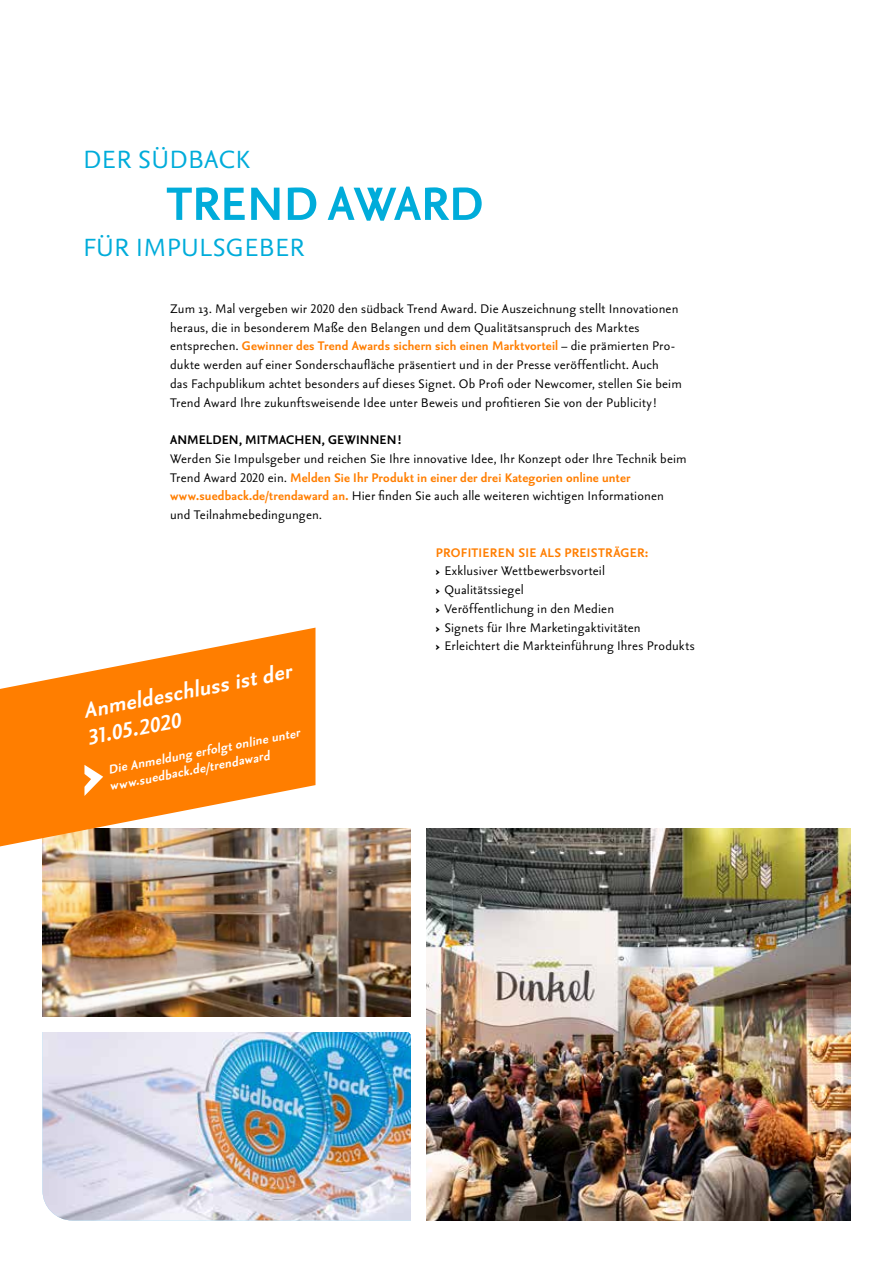
<style>
.page{position:relative;width:893px;height:1263px;background:#fff}
.page>*{position:absolute;margin:0;border:0;box-sizing:border-box;transform-origin:0 0}
.t1{font:700 56.25px "Seria Sans";color:#00acda}
.t2{font:30px "Seria Sans";letter-spacing:.01em;color:#00acda}
.t3{font:italic 700 25.5px/27px "Seria Sans CELF";color:#fff}
.t4{font:15px/18.8px "Seria Sans";letter-spacing:.01em;color:#000}
.t5{font:italic 700 15px "Seria Sans";color:#fff}
.t6{font:700 15px "Seria Sans";letter-spacing:.005em;color:#000}
.s1{font-family:"Seria Sans CELF"}
.s2{font-weight:700;color:#ff7e00}
.s3{font-weight:700}
</style>
<div class="page">
<img style="left:43px;top:828px;width:807px;height:393px">
<img style="left:43px;top:828px;width:368px;height:189px">
<div style="left:411px;top:826px;width:15px;height:436px;background:#fff"></div>
<div style="left:0;top:1017px;width:417px;height:15px;background:#fff"></div>
<svg style="left:0;top:628px;width:315px;height:218px;fill:#ff7e00"></svg>
<svg style="left:84px;top:761px;width:19px;height:35px"></svg>
<h2 class="t2" style="left:83px;top:145px;width:168px">DER SÜDBACK</h2>
<h1 class="t1" style="left:167px;top:176px;width:318px">TREND AWARD</h1>
<h2 class="t2" style="left:83px;top:233px;width:223px">FÜR IMPULSGEBER</h2>
<p class="t4" style="left:170px;top:300px;width:513px">Zum 13. Mal vergeben wir <span class="s1">2020</span> den südback Trend Award. Die Auszeichnung stellt Innovationen heraus, die in besonderem Maße den Belangen und dem Qualitätsanspruch des Marktes entsprechen. <span class="s2">Gewinner des Trend Awards sichern sich einen Marktvorteil</span> – die prämierten Pro&shy;dukte werden auf einer Sonderschaufläche präsentiert und in der Presse veröffentlicht. Auch<br>das Fachpublikum achtet besonders auf dieses Signet. Ob Profi oder Newcomer, stellen Sie beim Trend Award Ihre zukunftsweisende Idee unter Beweis und profitieren Sie von der Publicity!</p>
<p class="t6" style="left:170px;top:432px;width:233px">ANMELDEN, MITMACHEN, GEWINNEN!</p>
<p class="t4" style="left:170px;top:450px;width:518px">Werden Sie Impulsgeber und reichen Sie Ihre innovative Idee, Ihr Konzept oder Ihre Technik beim Trend Award <span class="s1">2020</span> ein. <span class="s2">Melden Sie Ihr Produkt in einer der drei Kategorien online unter www.suedback.de/trendaward an.</span> Hier finden Sie auch alle weiteren wichtigen Informationen und Teilnahmebedingungen.</p>
<p class="t4" style="left:436px;top:543px;width:260px"><span class="s2">PROFITIEREN SIE ALS PREISTRÄGER:<br></span><span class="s3">›</span> Exklusiver Wettbewerbsvorteil<br><span class="s3">›</span> Qualitätssiegel<br><span class="s3">›</span> Veröffentlichung in den Medien<br><span class="s3">›</span> Signets für Ihre Marketingaktivitäten<br><span class="s3">›</span> Erleichtert die Markteinführung Ihres Produkts</p>
<h3 class="t3" style="left:79px;top:695px;width:214px;rotate:-11deg">Anmeldeschluss ist der<br>31.05.2020</h3>
<p class="t5" style="left:107px;top:762px;width:196px;rotate:-11deg">Die Anmeldung erfolgt online unter</p>
<p class="t5" style="left:108px;top:779px;width:164px;rotate:-11deg">www.suedback.de/trendaward</p>
</div>
